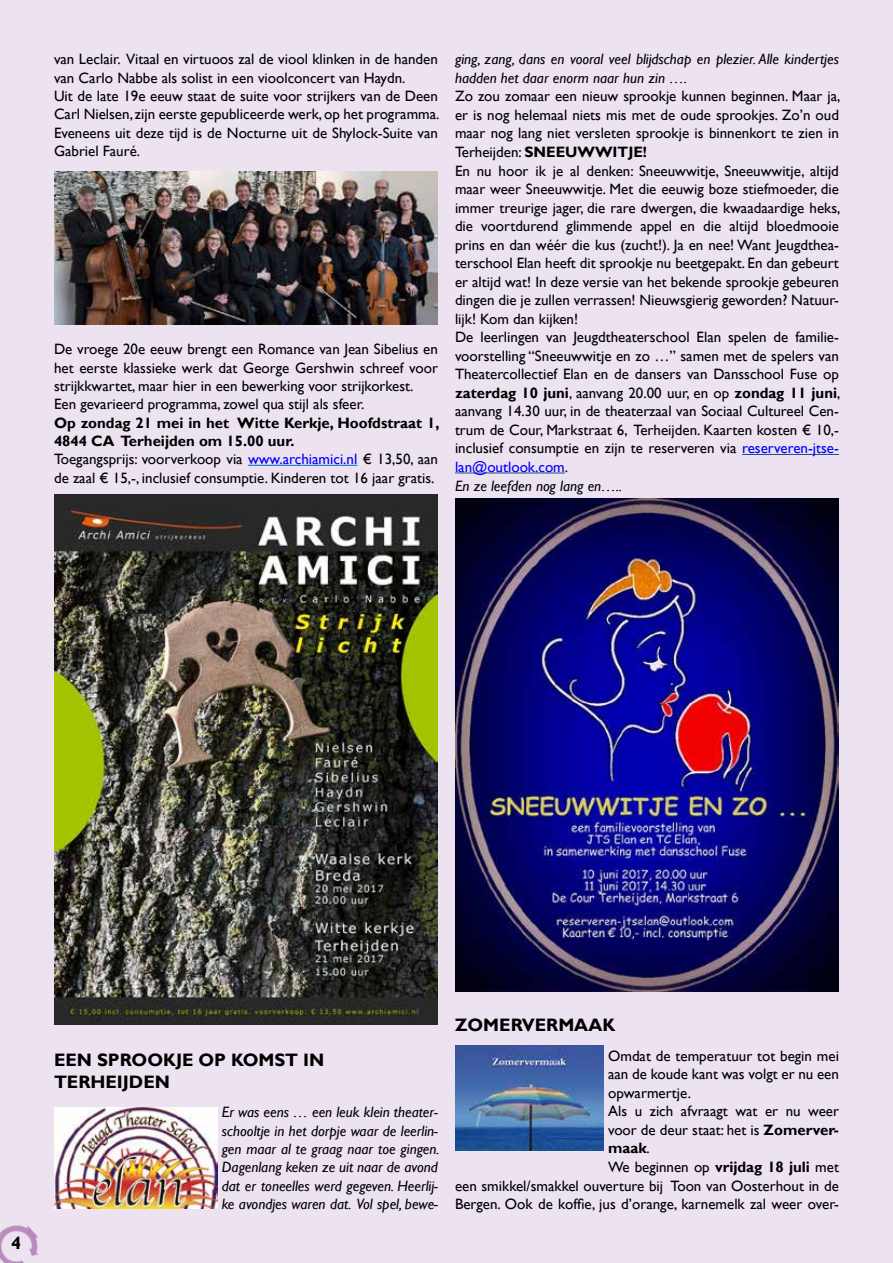
<style>
.page{position:relative;width:893px;height:1263px;background:#ede3f0}
.page>*{position:absolute;margin:0;border:0;box-sizing:border-box;transform-origin:0 0}
.t1{font:700 18px/21.9px "Gill Sans";color:#000}
.t2{font:15px/18.6px "Gill Sans";color:#000}
.t3{font:italic 15px/18.3px "Gill Sans";color:#000;text-align:justify}
.t4{font:700 15px "Gill Sans";color:#000}
.s1{font-weight:700}
.s2{color:#00f}
.s3{font-style:italic}
.s4{font-weight:400}
</style>
<div class="page">
<img style="left:0;top:1225px;width:39px;height:38px">
<hr style="left:248px;top:465px;width:109px;height:1px;background:#0563c1">
<hr style="left:742px;top:454px;width:97px;height:1px;background:#1f4e79">
<hr style="left:455px;top:473px;width:110px;height:1px;background:#1f4e79">
<img style="left:54px;top:171px;width:384px;height:153px">
<img style="left:54px;top:494px;width:384px;height:531px">
<img style="left:54px;top:1108px;width:164px;height:101px">
<img style="left:455px;top:498px;width:384px;height:494px">
<img style="left:455px;top:1046px;width:149px;height:105px">
<p class="t2" style="left:54px;top:50px;width:387px">van Leclair. Vitaal en virtuoos zal de viool klinken in de handen van Carlo Nabbe als solist in een vioolconcert van Haydn.<br>Uit de late 19e eeuw staat de suite voor strijkers van de Deen Carl Nielsen, zijn eerste gepubliceerde werk, op het programma.<br>Eveneens uit deze tijd is de Nocturne uit de Shylock-Suite van Gabriel Fauré.</p>
<p class="t2" style="left:54px;top:340px;width:385px">De vroege 20e eeuw brengt een Romance van Jean Sibelius en het eerste klassieke werk dat George Gershwin schreef voor strijkkwartet, maar hier in een bewerking voor strijkorkest.<br>Een gevarieerd programma, zowel qua stijl als sfeer.</p>
<p class="t2" style="left:54px;top:414px;width:387px"><span class="s1">Op zondag 21 mei in het Witte Kerkje, Hoofdstraat 1, 4844 CA Terheijden om 15.00 uur.<br></span>Toegangsprijs: voorverkoop via <span class="s2">www.archiamici.nl</span> € 13,50, aan de zaal € 15,-, inclusief consumptie. Kinderen tot 16 jaar gratis.</p>
<p class="t3" style="left:455px;top:50px;width:385px">ging, zang, dans en vooral veel blijdschap en plezier. Alle kindertjes hadden het daar enorm naar hun zin ….</p>
<p class="t2" style="left:455px;top:87px;width:387px">Zo zou zomaar een nieuw sprookje kunnen beginnen. Maar ja, er is nog helemaal niets mis met de oude sprookjes. Zo’n oud maar nog lang niet versleten sprookje is binnenkort te zien in Terheijden: <span class="s1">SNEEUWWITJE!<br></span>En nu hoor ik je al denken: Sneeuwwitje, Sneeuwwitje, altijd maar weer Sneeuwwitje. Met die eeuwig boze stiefmoeder, die immer treurige jager, die rare dwergen, die kwaadaardige heks, die voortdurend glimmende appel en die altijd bloedmooie prins en dan wéér die kus (zucht!). Ja en nee! Want Jeugdthea&shy;terschool Elan heeft dit sprookje nu beetgepakt. En dan gebeurt er altijd wat! In deze versie van het bekende sprookje gebeuren dingen die je zullen verrassen! Nieuwsgierig geworden? Natuur&shy;lijk! Kom dan kijken!<br>De leerlingen van Jeugdtheaterschool Elan spelen de familie&shy;voorstelling “Sneeuwwitje en zo …” samen met de spelers van Theatercollectief Elan en de dansers van Dansschool Fuse op <span class="s1">zaterdag 10 juni</span>, aanvang 20.00 uur, en op <span class="s1">zondag 11 juni</span>, aanvang 14.30 uur, in de theaterzaal van Sociaal Cultureel Cen&shy;trum de Cour, Markstraat 6, Terheijden. Kaarten kosten € 10,- inclusief consumptie en zijn te reserveren via <span class="s2">reserveren-jtse&shy;lan@outlook.com</span>.<br><span class="s3">En ze leefden nog lang en…..</span></p>
<p class="t1" style="left:11px;top:1232px;width:11px">4</p>
<p class="t1" style="left:54px;top:1049px;width:272px">EEN SPROOKJE OP KOMST IN<br>TERHEIJDEN</p>
<p class="t3" style="left:222px;top:1103px;width:219px">Er was eens … een leuk klein theater&shy;schooltje in het dorpje waar de leerlin&shy;gen maar al te graag naar toe gingen.<br>Dagenlang keken ze uit naar de avond dat er toneelles werd gegeven. Heerlij&shy;ke avondjes waren dat. Vol spel, bewe-</p>
<p class="t1" style="left:455px;top:1014px;width:162px">ZOMERVERMAAK</p>
<p class="t2" style="left:608px;top:1047px;width:232px">Omdat de temperatuur tot begin mei</p>
<p class="t2" style="left:608px;top:1065px;width:232px">aan de koude kant was volgt er nu een</p>
<p class="t2" style="left:608px;top:1084px;width:84px">opwarmertje.</p>
<p class="t2" style="left:608px;top:1102px;width:232px">Als u zich afvraagt wat er nu weer</p>
<p class="t2" style="left:608px;top:1121px;width:232px">voor de deur staat: het is <span class="s1">Zomerver-</span></p>
<p class="t4" style="left:608px;top:1139px;width:43px">maak<span class="s4">.</span></p>
<p class="t2" style="left:608px;top:1158px;width:232px">We beginnen op <span class="s1">vrijdag 18 juli</span> met</p>
<p class="t2" style="left:455px;top:1176px;width:385px">een smikkel/smakkel ouverture bij Toon van Oosterhout in de</p>
<p class="t2" style="left:455px;top:1195px;width:385px">Bergen. Ook de koffie, jus d’orange, karnemelk zal weer over-</p>
</div>
